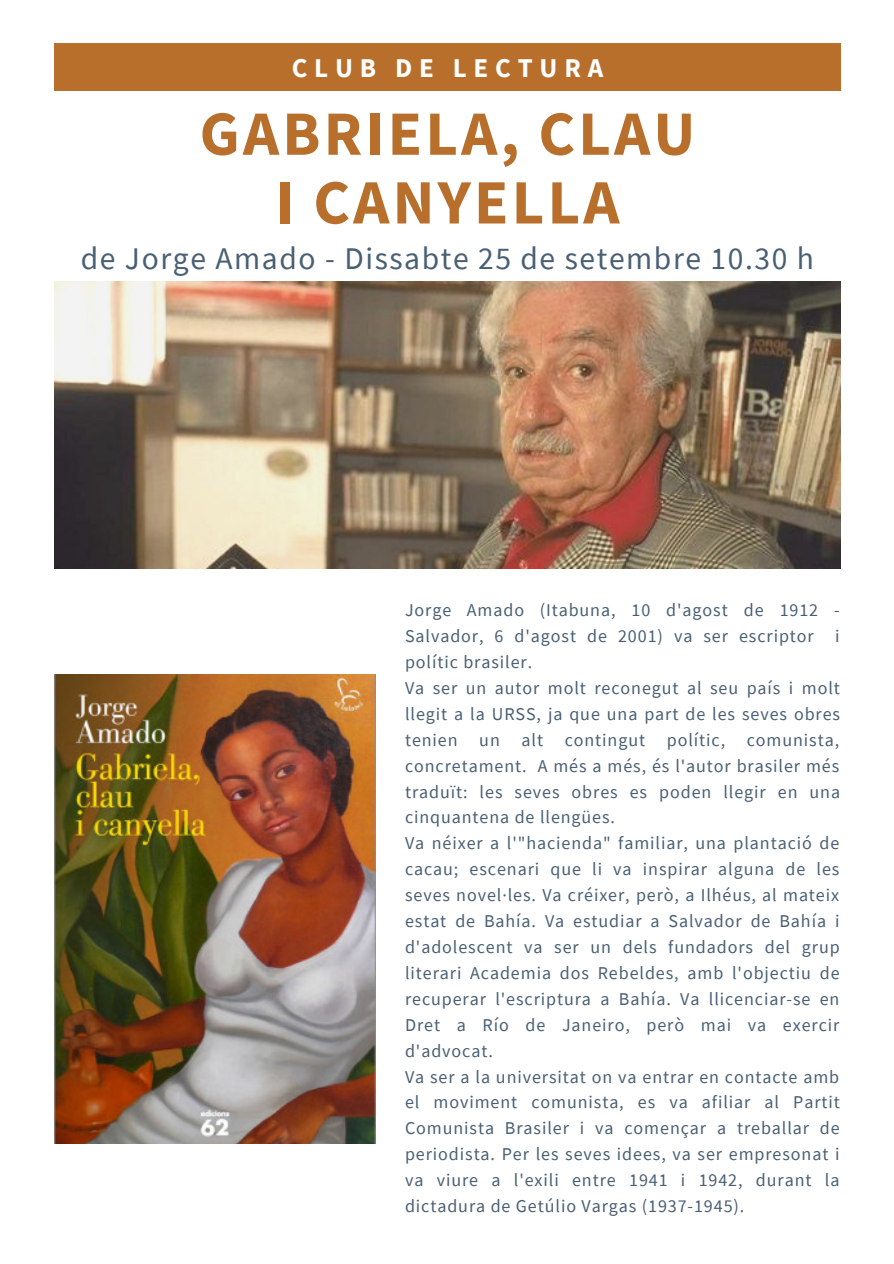
<style>
.page{position:relative;width:894px;height:1264px;background:#fff}
.page>*{position:absolute;margin:0;border:0;box-sizing:border-box;transform-origin:0 0}
.t1{font:700 63px "Source Sans Pro";letter-spacing:.05em;color:#b86f2b}
.t2{font:31.5px "Source Sans Pro";letter-spacing:.05em;color:#495f74}
.t3{font:700 27px "Source Sans Pro";letter-spacing:.25em;color:#fff}
.t4{font:18px/26px "Source Sans Pro";letter-spacing:.05em;color:#495f74;text-align:justify}
</style>
<div class="page">
<div style="left:54px;top:44px;width:786px;height:46px;background:#b86f2b"></div>
<img style="left:54px;top:281px;width:786px;height:288px">
<img style="left:54px;top:674px;width:321px;height:469px">
<p class="t3" style="left:291px;top:50px;width:313px">CLUB DE LECTURA</p>
<p class="t1" style="left:199px;top:93px;width:497px">GABRIELA, CLAU</p>
<p class="t1" style="left:275px;top:161px;width:345px">I CANYELLA</p>
<p class="t2" style="left:81px;top:238px;width:734px">de Jorge Amado - Dissabte 25 de setembre 10.30 h</p>
<p class="t4" style="left:405px;top:597px;width:436px">Jorge Amado (Itabuna, 10 d'agost de 1912 - Salvador, 6 d'agost de 2001) va ser escriptor i polític brasiler.</p>
<p class="t4" style="left:405px;top:674px;width:436px">Va ser un autor molt reconegut al seu país i molt llegit a la URSS, ja que una part de les seves obres tenien un alt contingut polític, comunista, concretament. A més a més, és l'autor brasiler més traduït: les seves obres es poden llegir en una cinquantena de llengües.</p>
<p class="t4" style="left:405px;top:830px;width:436px">Va néixer a l'"hacienda" familiar, una plantació de cacau; escenari que li va inspirar alguna de les seves novel·les. Va créixer, però, a Ilhéus, al mateix estat de Bahía. Va estudiar a Salvador de Bahía i d'adolescent va ser un dels fundadors del grup literari Academia dos Rebeldes, amb l'objectiu de recuperar l'escriptura a Bahía. Va llicenciar-se en Dret a Río de Janeiro, però mai va exercir d'advocat.</p>
<p class="t4" style="left:405px;top:1063px;width:436px">Va ser a la universitat on va entrar en contacte amb el moviment comunista, es va afiliar al Partit Comunista Brasiler i va començar a treballar de periodista. Per les seves idees, va ser empresonat i va viure a l'exili entre 1941 i 1942, durant la dictadura de Getúlio Vargas (1937-1945).</p>
</div>
